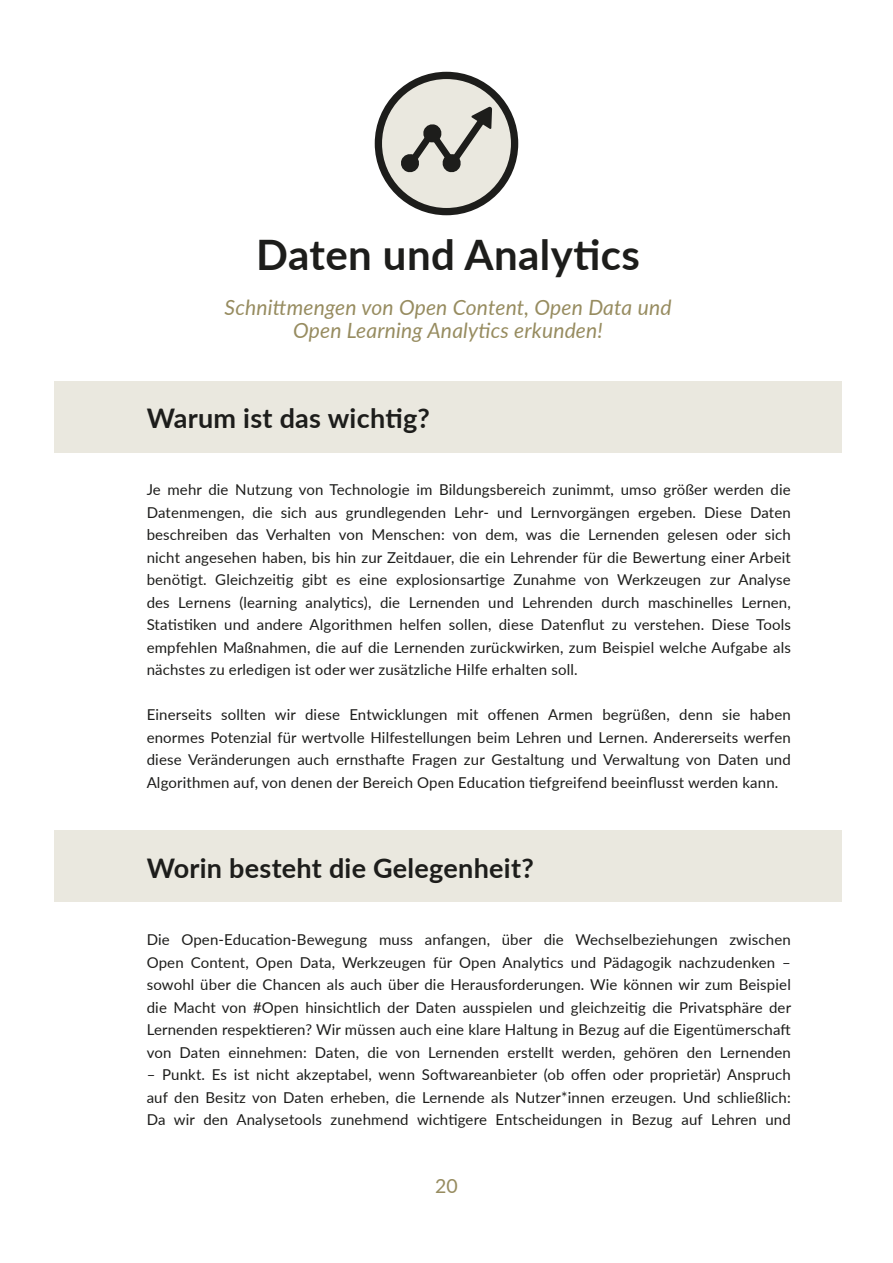
<style>
.page{position:relative;width:893px;height:1263px;background:#fff}
.page>*{position:absolute;margin:0;border:0;box-sizing:border-box;transform-origin:0 0}
.t1{font:700 42px "Lato";letter-spacing:.01em;color:#1d1d1b}
.t2{font:700 27px "Lato";letter-spacing:.01em;color:#1d1d1b}
.t3{font:italic 21px/22.5px "Lato";letter-spacing:.01em;color:#978c60;text-align:center}
.t4{font:19.5px "Lato";color:#978c60}
.t5{font:15px/22.5px "Lato";letter-spacing:.01em;color:#1d1d1b;text-align:justify}
</style>
<div class="page">
<div style="left:54px;top:381px;width:788px;height:72px;background:#eae8df"></div>
<div style="left:54px;top:830px;width:788px;height:72px;background:#eae8df"></div>
<svg style="left:375px;top:72px;width:143px;height:143px"></svg>
<h1 class="t1" style="left:256px;top:229px;width:385px">Daten und Analytics</h1>
<h3 class="t3" style="left:225px;top:296px;width:448px">Schnittmengen von Open Content, Open Data und<br>Open Learning Analytics erkunden!</h3>
<h2 class="t2" style="left:147px;top:401px;width:285px">Warum ist das wichtig?</h2>
<p class="t5" style="left:147px;top:478px;width:646px">Je mehr die Nutzung von Technologie im Bildungsbereich zunimmt, umso größer werden die Datenmengen, die sich aus grundlegenden Lehr- und Lernvorgängen ergeben. Diese Daten beschreiben das Verhalten von Menschen: von dem, was die Lernenden gelesen oder sich nicht angesehen haben, bis hin zur Zeitdauer, die ein Lehrender für die Bewertung einer Arbeit benötigt. Gleichzeitig gibt es eine explosionsartige Zunahme von Werkzeugen zur Analyse des Lernens (learning analytics), die Lernenden und Lehrenden durch maschinelles Lernen, Statistiken und andere Algorithmen helfen sollen, diese Datenflut zu verstehen. Diese Tools empfehlen Maßnahmen, die auf die Lernenden zurückwirken, zum Beispiel welche Aufgabe als nächstes zu erledigen ist oder wer zusätzliche Hilfe erhalten soll.</p>
<p class="t5" style="left:147px;top:703px;width:646px">Einerseits sollten wir diese Entwicklungen mit offenen Armen begrüßen, denn sie haben enormes Potenzial für wertvolle Hilfestellungen beim Lehren und Lernen. Andererseits werfen diese Veränderungen auch ernsthafte Fragen zur Gestaltung und Verwaltung von Daten und Algorithmen auf, von denen der Bereich Open Education tiefgreifend beeinflusst werden kann.</p>
<h2 class="t2" style="left:147px;top:851px;width:389px">Worin besteht die Gelegenheit?</h2>
<p class="t5" style="left:147px;top:928px;width:646px">Die Open-Education-Bewegung muss anfangen, über die Wechselbeziehungen zwischen Open Content, Open Data, Werkzeugen für Open Analytics und Pädagogik nachzudenken – sowohl über die Chancen als auch über die Herausforderungen. Wie können wir zum Beispiel die Macht von #Open hinsichtlich der Daten ausspielen und gleichzeitig die Privatsphäre der Lernenden respektieren? Wir müssen auch eine klare Haltung in Bezug auf die Eigentümerschaft von Daten einnehmen: Daten, die von Lernenden erstellt werden, gehören den Lernenden</p>
<p class="t5" style="left:147px;top:1063px;width:646px">– Punkt. Es ist nicht akzeptabel, wenn Softwareanbieter (ob offen oder proprietär) Anspruch auf den Besitz von Daten erheben, die Lernende als Nutzer*innen erzeugen. Und schließlich:<br>Da wir den Analysetools zunehmend wichtigere Entscheidungen in Bezug auf Lehren und</p>
<h3 class="t4" style="left:435px;top:1173px;width:24px">20</h3>
</div>
